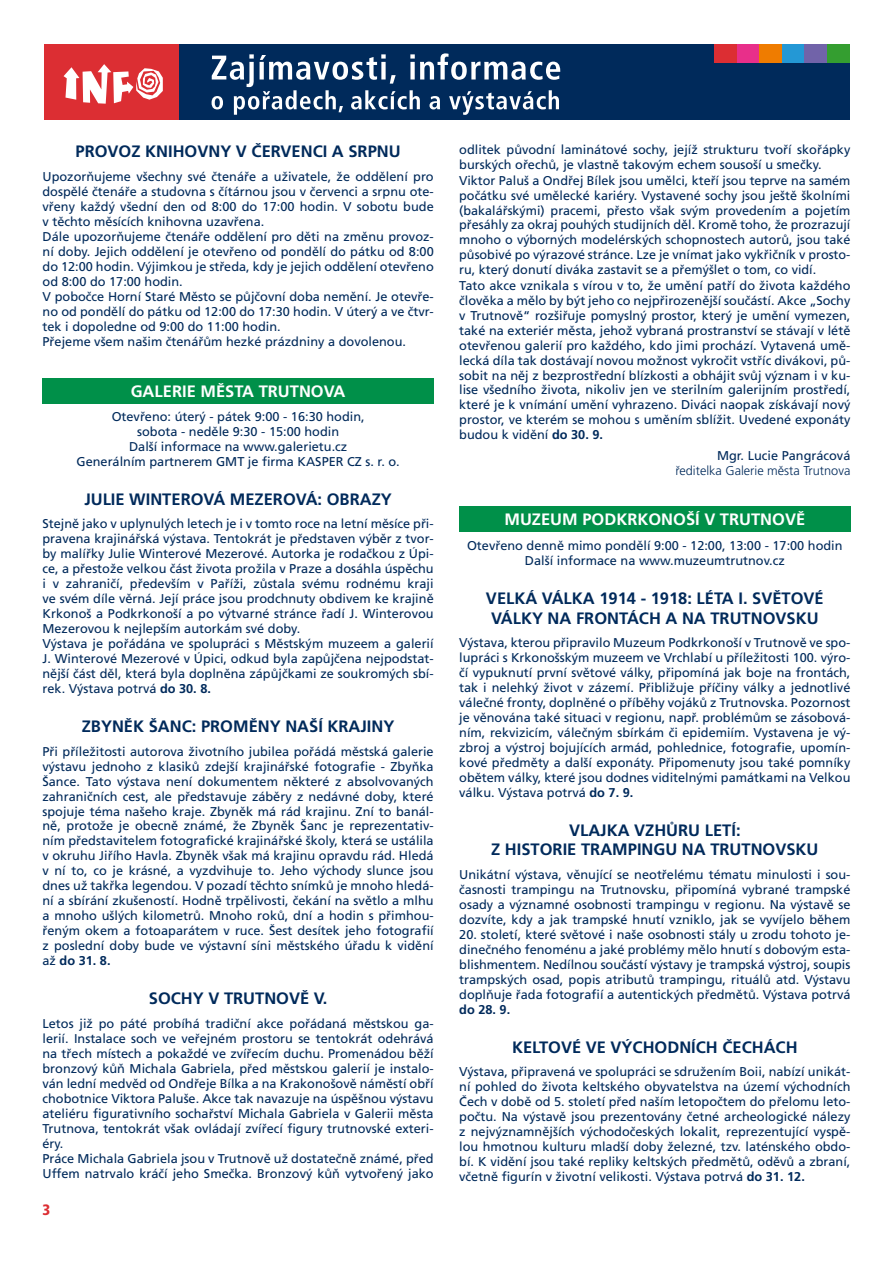
<style>
.page{position:relative;width:893px;height:1263px;background:#fff}
.page>*{position:absolute;margin:0;border:0;box-sizing:border-box;transform-origin:0 0}
.t1{font:700 16.5px/19.5px "Frutiger CE";color:#002a5b}
.t2{font:700 16.5px "Frutiger CE";color:#fff}
.t3{font:900 condensed 15px "Frutiger CE";color:#dc2e33}
.t4{font:12.75px/15px "Frutiger CE";color:#002a5b;text-align:justify}
.t5{font:300 12.75px "Frutiger CE";color:#002a5b}
.t6{font:700 12.75px "Frutiger CE";color:#002a5b}
.s1{font-weight:700}
</style>
<div class="page">
<div style="left:179px;top:44px;width:670px;height:76px;background:#002a5b"></div>
<div style="left:44px;top:44px;width:135px;height:76px;background:#dc2e33"></div>
<svg style="left:64px;top:64px;width:99px;height:40px"></svg>
<svg style="left:212px;top:53px;width:348px;height:62px"></svg>
<div style="left:714px;top:44px;width:23px;height:19px;background:#dc2e33"></div>
<div style="left:737px;top:44px;width:23px;height:19px;background:#e82f8a"></div>
<div style="left:760px;top:44px;width:22px;height:19px;background:#ef7c00"></div>
<div style="left:782px;top:44px;width:22px;height:19px;background:#2498d5"></div>
<div style="left:804px;top:44px;width:23px;height:19px;background:#7163a9"></div>
<div style="left:827px;top:44px;width:22px;height:19px;background:#349e30"></div>
<div style="left:459px;top:506px;width:391px;height:25px;background:#009049"></div>
<div style="left:43px;top:378px;width:391px;height:26px;background:#009049"></div>
<p class="t1" style="left:76px;top:142px;width:327px">PROVOZ KNIHOVNY V ČERVENCI A SRPNU</p>
<p class="t4" style="left:43px;top:169px;width:393px;text-align:left">Upozorňujeme všechny své čtenáře a uživatele, že oddělení pro dospělé čtenáře a studovna s čítárnou jsou v červenci a srpnu ote&shy;vřeny každý všední den od 8:00 do 17:00 hodin. V sobotu bude v těchto měsících knihovna uzavřena.<br>Dále upozorňujeme čtenáře oddělení pro děti na změnu provoz&shy;ní doby. Jejich oddělení je otevřeno od pondělí do pátku od 8:00 do 12:00 hodin. Výjimkou je středa, kdy je jejich oddělení otevřeno od 8:00 do 17:00 hodin.<br>V pobočce Horní Staré Město se půjčovní doba nemění. Je otevře&shy;no od pondělí do pátku od 12:00 do 17:30 hodin. V úterý a ve čtvr&shy;tek i dopoledne od 9:00 do 11:00 hodin.<br>Přejeme všem našim čtenářům hezké prázdniny a dovolenou.</p>
<p class="t2" style="left:131px;top:382px;width:216px">GALERIE MĚSTA TRUTNOVA</p>
<p class="t4" style="left:76px;top:409px;width:325px;text-align:center">Otevřeno: úterý - pátek 9:00 - 16:30 hodin,<br>sobota - neděle 9:30 - 15:00 hodin<br>Další informace na www.galerietu.cz<br>Generálním partnerem GMT je firma KASPER CZ s. r. o.</p>
<p class="t1" style="left:84px;top:489px;width:309px">JULIE WINTEROVÁ MEZEROVÁ: OBRAZY</p>
<p class="t4" style="left:43px;top:516px;width:393px;text-align:left">Stejně jako v uplynulých letech je i v tomto roce na letní měsíce při&shy;pravena krajinářská výstava. Tentokrát je představen výběr z tvor&shy;by malířky Julie Winterové Mezerové. Autorka je rodačkou z Úpi&shy;ce, a přestože velkou část života prožila v Praze a dosáhla úspěchu i v zahraničí, především v Paříži, zůstala svému rodnému kraji ve svém díle věrná. Její práce jsou prodchnuty obdivem ke krajině Krkonoš a Podkrkonoší a po výtvarné stránce řadí J. Winterovou Mezerovou k nejlepším autorkám své doby.<br>Výstava je pořádána ve spolupráci s Městským muzeem a galerií J. Winterové Mezerové v Úpici, odkud byla zapůjčena nejpodstat&shy;nější část děl, která byla doplněna zápůjčkami ze soukromých sbí&shy;rek. Výstava potrvá <span class="s1">DO 30. 8.</span></p>
<p class="t1" style="left:82px;top:716px;width:314px">ZBYNĚK ŠANC: PROMĚNY NAŠÍ KRAJINY</p>
<p class="t4" style="left:43px;top:743px;width:393px">Při příležitosti autorova životního jubilea pořádá městská galerie výstavu jednoho z klasiků zdejší krajinářské fotografie - Zbyňka Šance. Tato výstava není dokumentem některé z absolvovaných zahraničních cest, ale představuje záběry z nedávné doby, které spojuje téma našeho kraje. Zbyněk má rád krajinu. Zní to banál&shy;ně, protože je obecně známé, že Zbyněk Šanc je reprezentativ&shy;ním představitelem fotografické krajinářské školy, která se ustálila v okruhu Jiřího Havla. Zbyněk však má krajinu opravdu rád. Hledá v ní to, co je krásné, a vyzdvihuje to. Jeho východy slunce jsou dnes už takřka legendou. V pozadí těchto snímků je mnoho hledá&shy;ní a sbírání zkušeností. Hodně trpělivosti, čekání na světlo a mlhu a mnoho ušlých kilometrů. Mnoho roků, dní a hodin s přimhou&shy;řeným okem a fotoaparátem v ruce. Šest desítek jeho fotografií z poslední doby bude ve výstavní síni městského úřadu k vidění až <span class="s1">DO 31. 8.</span></p>
<p class="t1" style="left:149px;top:989px;width:180px">SOCHY V TRUTNOVĚ V.</p>
<p class="t4" style="left:43px;top:1016px;width:393px;text-align:left">Letos již po páté probíhá tradiční akce pořádaná městskou ga&shy;lerií. Instalace soch ve veřejném prostoru se tentokrát odehrává na třech místech a pokaždé ve zvířecím duchu. Promenádou běží bronzový kůň Michala Gabriela, před městskou galerií je instalo&shy;ván lední medvěd od Ondřeje Bílka a na Krakonošově náměstí obří chobotnice Viktora Paluše. Akce tak navazuje na úspěšnou výstavu ateliéru figurativního sochařství Michala Gabriela v Galerii města Trutnova, tentokrát však ovládají zvířecí figury trutnovské exteri&shy;éry.<br>Práce Michala Gabriela jsou v Trutnově už dostatečně známé, před Uffem natrvalo kráčí jeho Smečka. Bronzový kůň vytvořený jako</p>
<p class="t3" style="left:43px;top:1201px;width:9px">3</p>
<p class="t4" style="left:459px;top:142px;width:393px;text-align:left">odlitek původní laminátové sochy, jejíž strukturu tvoří skořápky burských ořechů, je vlastně takovým echem sousoší u smečky.<br>Viktor Paluš a Ondřej Bílek jsou umělci, kteří jsou teprve na samém počátku své umělecké kariéry. Vystavené sochy jsou ještě školními (bakalářskými) pracemi, přesto však svým provedením a pojetím přesáhly za okraj pouhých studijních děl. Kromě toho, že prozrazují mnoho o výborných modelérských schopnostech autorů, jsou také působivé po výrazové stránce. Lze je vnímat jako vykřičník v prosto&shy;ru, který donutí diváka zastavit se a přemýšlet o tom, co vidí.<br>Tato akce vznikala s vírou v to, že umění patří do života každého člověka a mělo by být jeho co nejpřirozenější součástí. Akce „Sochy v Trutnově“ rozšiřuje pomyslný prostor, který je umění vymezen, také na exteriér města, jehož vybraná prostranství se stávají v létě otevřenou galerií pro každého, kdo jimi prochází. Vytavená umě&shy;lecká díla tak dostávají novou možnost vykročit vstříc divákovi, pů&shy;sobit na něj z bezprostřední blízkosti a obhájit svůj význam i v ku&shy;lise všedního života, nikoliv jen ve sterilním galerijním prostředí, které je k vnímání umění vyhrazeno. Diváci naopak získávají nový prostor, ve kterém se mohou s uměním sblížit. Uvedené exponáty budou k vidění <span class="s1">DO 30. 9.</span></p>
<p class="t4" style="left:717px;top:448px;width:135px">Mgr. Lucie Pangrácová</p>
<p class="t5" style="left:675px;top:464px;width:176px">ředitelka Galerie města Trutnova</p>
<p class="t2" style="left:504px;top:510px;width:302px">MUZEUM PODKRKONOŠÍ V TRUTNOVĚ</p>
<p class="t4" style="left:467px;top:538px;width:377px;text-align:center">Otevřeno denně mimo pondělí 9:00 - 12:00, 13:00 - 17:00 hodin<br>Další informace na www.muzeumtrutnov.cz</p>
<p class="t1" style="left:486px;top:589px;width:22px">VELKÁ</p>
<p class="t1" style="left:542px;top:589px;width:12px">VÁLKA</p>
<p class="t1" style="left:599px;top:589px;width:108px">1914 - 1918: LÉTA</p>
<p class="t1" style="left:738px;top:589px;width:25px">I. SVĚTOVÉ</p>
<p class="t1" style="left:491px;top:608px;width:12px">VÁLKY</p>
<p class="t1" style="left:548px;top:608px;width:12px">NAFRONTÁCH</p>
<p class="t1" style="left:665px;top:608px;width:10px">ANA</p>
<p class="t1" style="left:710px;top:608px;width:21px">TRUTNOVSKU</p>
<p class="t4" style="left:459px;top:635px;width:393px">Výstava, kterou připravilo Muzeum Podkrkonoší v Trutnově ve spo&shy;lupráci s Krkonošským muzeem ve Vrchlabí u příležitosti 100. výro&shy;čí vypuknutí první světové války, připomíná jak boje na frontách, tak i nelehký život v zázemí. Přibližuje příčiny války a jednotlivé válečné fronty, doplněné o příběhy vojáků z Trutnovska. Pozornost je věnována také situaci v regionu, např. problémům se zásobová&shy;ním, rekvizicím, válečným sbírkám či epidemiím. Vystavena je vý&shy;zbroj a výstroj bojujících armád, pohlednice, fotografie, upomín&shy;kové předměty a další exponáty. Připomenuty jsou také pomníky obětem války, které jsou dodnes viditelnými památkami na Velkou válku. Výstava potrvá <span class="s1">DO 7. 9.</span></p>
<p class="t1" style="left:491px;top:820px;width:251px;text-indent:78px">VLAJKA VZHŮRU LETÍ:<br>Z HISTORIE TRAMPINGU</p>
<p class="t1" style="left:682px;top:840px;width:9px">NA</p>
<p class="t1" style="left:710px;top:840px;width:21px">TRUTNOVSKU</p>
<p class="t4" style="left:459px;top:867px;width:393px">Unikátní výstava, věnující se neotřelému tématu minulosti i sou&shy;časnosti trampingu na Trutnovsku, připomíná vybrané trampské osady a významné osobnosti trampingu v regionu. Na výstavě se dozvíte, kdy a jak trampské hnutí vzniklo, jak se vyvíjelo během</p>
<p class="t4" style="left:459px;top:927px;width:393px">20. století, které světové i naše osobnosti stály u zrodu tohoto je&shy;dinečného fenoménu a jaké problémy mělo hnutí s dobovým esta&shy;blishmentem. Nedílnou součástí výstavy je trampská výstroj, soupis trampských osad, popis atributů trampingu, rituálů atd. Výstavu doplňuje řada fotografií a autentických předmětů. Výstava potrvá</p>
<p class="t6" style="left:459px;top:1002px;width:53px">DO 28. 9.</p>
<p class="t1" style="left:512px;top:1037px;width:22px">KELTOVÉ</p>
<p class="t1" style="left:586px;top:1037px;width:12px">VEVÝCHODNÍCH</p>
<p class="t1" style="left:722px;top:1037px;width:22px">ČECHÁCH</p>
<p class="t4" style="left:459px;top:1064px;width:393px">Výstava, připravená ve spolupráci se sdružením Boii, nabízí unikát&shy;ní pohled do života keltského obyvatelstva na území východních Čech v době od 5. století před naším letopočtem do přelomu leto&shy;počtu. Na výstavě jsou prezentovány četné archeologické nálezy z nejvýznamnějších východočeských lokalit, reprezentující vyspě&shy;lou hmotnou kulturu mladší doby železné, tzv. laténského obdo&shy;bí. K vidění jsou také repliky keltských předmětů, oděvů a zbraní, včetně figurín v životní velikosti. Výstava potrvá <span class="s1">DO 31. 12.</span></p>
</div>
